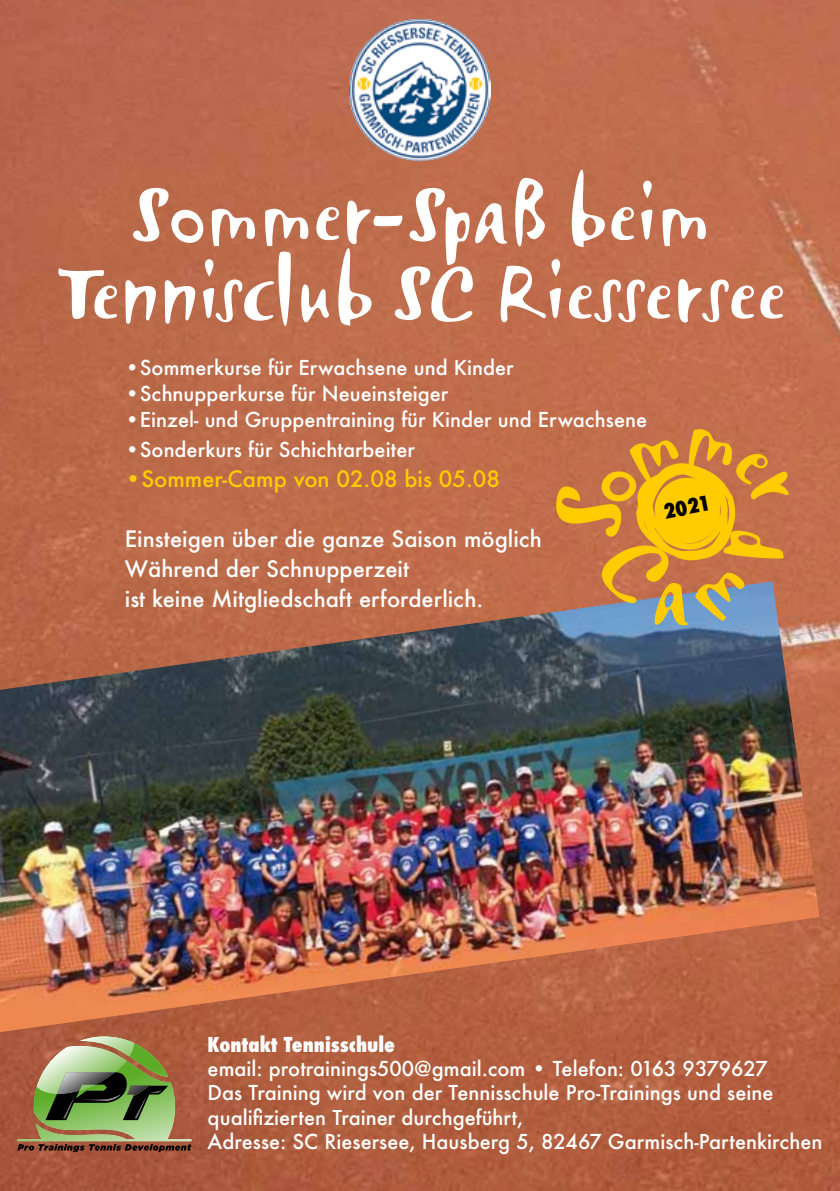
<style>
.page{position:relative;width:840px;height:1191px;background:#fff}
.page>*{position:absolute;margin:0;border:0;box-sizing:border-box;transform-origin:0 0}
.t1{font:84.4px "Airstream ITC";color:#fecc00}
.t2{font:80.6px/78.4px "Airstream ITC";color:#fff;text-align:center}
.t3{font:500 22px/30px "Futura";color:#fff}
.t4{font:500 22px "Futura";color:#fecc00}
.t5{font:500 20px/24px "Futura";color:#fff}
.t6{font:800 condensed 20px "Futura";color:#fff}
.t7{font:800 condensed 20px "Futura";color:#000}
</style>
<div class="page">
<img style="left:0;top:0;width:839px;height:1191px">
<img style="left:0;top:581px;width:819px;height:451px">
<svg style="left:17px;top:1036px;width:174px;height:116px;background:#8b8152"></svg>
<img style="left:349px;top:19px;width:141px;height:142px;border-radius:71px">
<svg style="left:552px;top:398px;width:244px;height:225px;background:#c07f50"></svg>
<h2 class="t2" style="left:54px;top:180px;width:732px">Sommer-Spaß beim<br>Tennisclub SC Riessersee</h2>
<p class="t5" style="left:125px;top:355px;width:390px">•Sommerkurse für Erwachsene und Kinder</p>
<p class="t5" style="left:125px;top:381px;width:325px">•Schnupperkurse für Neueinsteiger</p>
<p class="t5" style="left:125px;top:407px;width:523px">•Einzel- und Gruppentraining für Kinder und Erwachsene</p>
<p class="t5" style="left:125px;top:437px;width:291px">•Sonderkurs für Schichtarbeiter</p>
<p class="t4" style="left:125px;top:464px;width:376px">•Sommer-Camp von 02.08 bis 05.08</p>
<p class="t3" style="left:125px;top:524px;width:418px">Einsteigen über die ganze Saison möglich<br>Während der Schnupperzeit<br>ist keine Mitgliedschaft erforderlich.</p>
<p class="t7" style="left:660px;top:498px;width:48px;rotate:-11deg">2021</p>
<h1 class="t1" style="left:652px;top:538px;width:42px">a</h1>
<p class="t6" style="left:207px;top:1031px;width:189px">Kontakt Tennisschule</p>
<p class="t5" style="left:207px;top:1056px;width:616px">email: protrainings500@gmail.com • Telefon: 0163 9379627<br>Das Training wird von der Tennisschule Pro-Trainings und seine qualifizierten Trainer durchgeführt,<br>Adresse: SC Riesersee, Hausberg 5, 82467 Garmisch-Partenkirchen</p>
</div>
